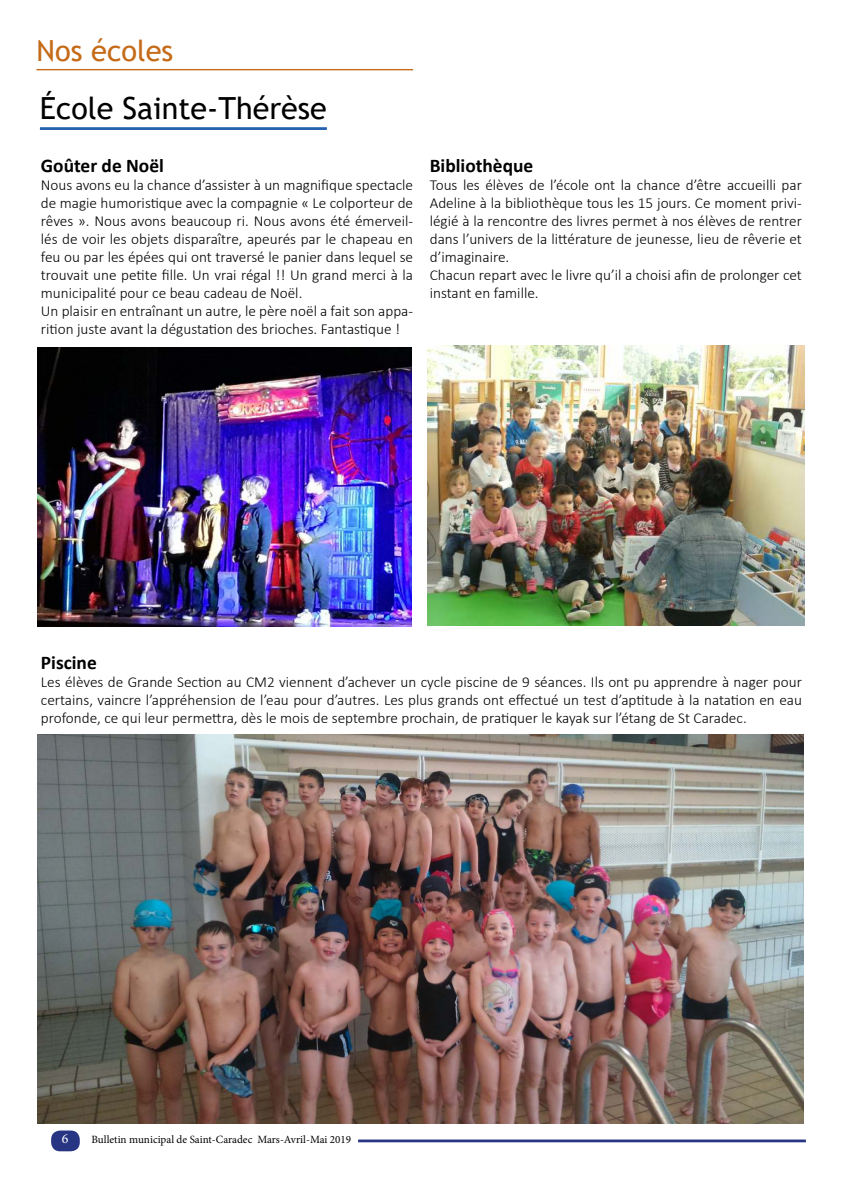
<style>
.page{position:relative;width:842px;height:1191px;background:#fff}
.page>*{position:absolute;margin:0;border:0;box-sizing:border-box;transform-origin:0 0}
.t1{font:30.5px "Trebuchet MS";color:#000}
.t2{font:29.1px "Trebuchet MS";color:#c56b18}
.t3{font:700 19.4px "Calibri";color:#000}
.t4{font:300 15.2px/18px "Calibri";color:#000}
.t5{font:13.9px "Minion Pro";color:#fff}
.t6{font:11.1px "Minion Pro";color:#000}
</style>
<div class="page">
<hr style="left:358px;top:1140px;width:448px;height:2px;background:#283583">
<div style="left:50px;top:1130px;width:30px;height:22px;background:#283583;border-radius:10px"></div>
<div style="left:50px;top:1129px;width:31px;height:24px;border:1px solid #fff;border-radius:10px"></div>
<img style="left:38px;top:735px;width:765px;height:389px">
<img style="left:427px;top:345px;width:377px;height:280px">
<img style="left:38px;top:348px;width:373px;height:279px">
<hr style="left:40px;top:127px;width:287px;height:3px;background:#2363ad">
<hr style="left:36px;top:69px;width:377px;height:1px;background:#c56b18">
<h2 class="t2" style="left:36px;top:38px;width:138px">Nos écoles</h2>
<h1 class="t1" style="left:40px;top:95px;width:288px">École Sainte-Thérèse</h1>
<p class="t3" style="left:41px;top:156px;width:125px">Goûter de Noël</p>
<p class="t4" style="left:41px;top:176px;width:374px">Nous avons eu la chance d’assister à un magnifique spectacle de magie humorisÅque avec la compagnie « Le colporteur de rêves ». Nous avons beaucoup ri. Nous avons été émerveil&shy;lés de voir les objets disparaître, apeurés par le chapeau en feu ou par les épées qui ont traversé le panier dans lequel se trouvait une peÅte fille. Un vrai régal !! Un grand merci à la municipalité pour ce beau cadeau de Noël.<br>Un plaisir en entraînant un autre, le père noël a fait son appa&shy;riÅon juste avant la dégustaÅon des brioches. FantasÅque !</p>
<p class="t3" style="left:430px;top:156px;width:105px">Bibliothèque</p>
<p class="t4" style="left:430px;top:177px;width:374px">Tous les élèves de l’école ont la chance d’être accueilli par Adeline à la bibliothèque tous les 15 jours. Ce moment privi&shy;légié à la rencontre des livres permet à nos élèves de rentrer dans l’univers de la li"érature de jeunesse, lieu de rêverie et d’imaginaire.<br>Chacun repart avec le livre qu’il a choisi afin de prolonger cet instant en famille.</p>
<p class="t3" style="left:41px;top:653px;width:57px">Piscine</p>
<p class="t4" style="left:41px;top:674px;width:763px;text-align:justify">Les élèves de Grande SecÅon au CM2 viennent d’achever un cycle piscine de 9 séances. Ils ont pu apprendre à nager pour certains, vaincre l’appréhension de l’eau pour d’autres. Les plus grands ont effectué un test d’apÅtude à la nataÅon en eau profonde, ce qui leur perme"ra, dès le mois de septembre prochain, de praÅquer le kayak sur l’étang de St Caradec.</p>
<p class="t5" style="left:62px;top:1133px;width:8px">6</p>
<p class="t6" style="left:91px;top:1135px;width:261px">Bulletin municipal de Saint-Caradec Mars-Avril-Mai 2019</p>
</div>
